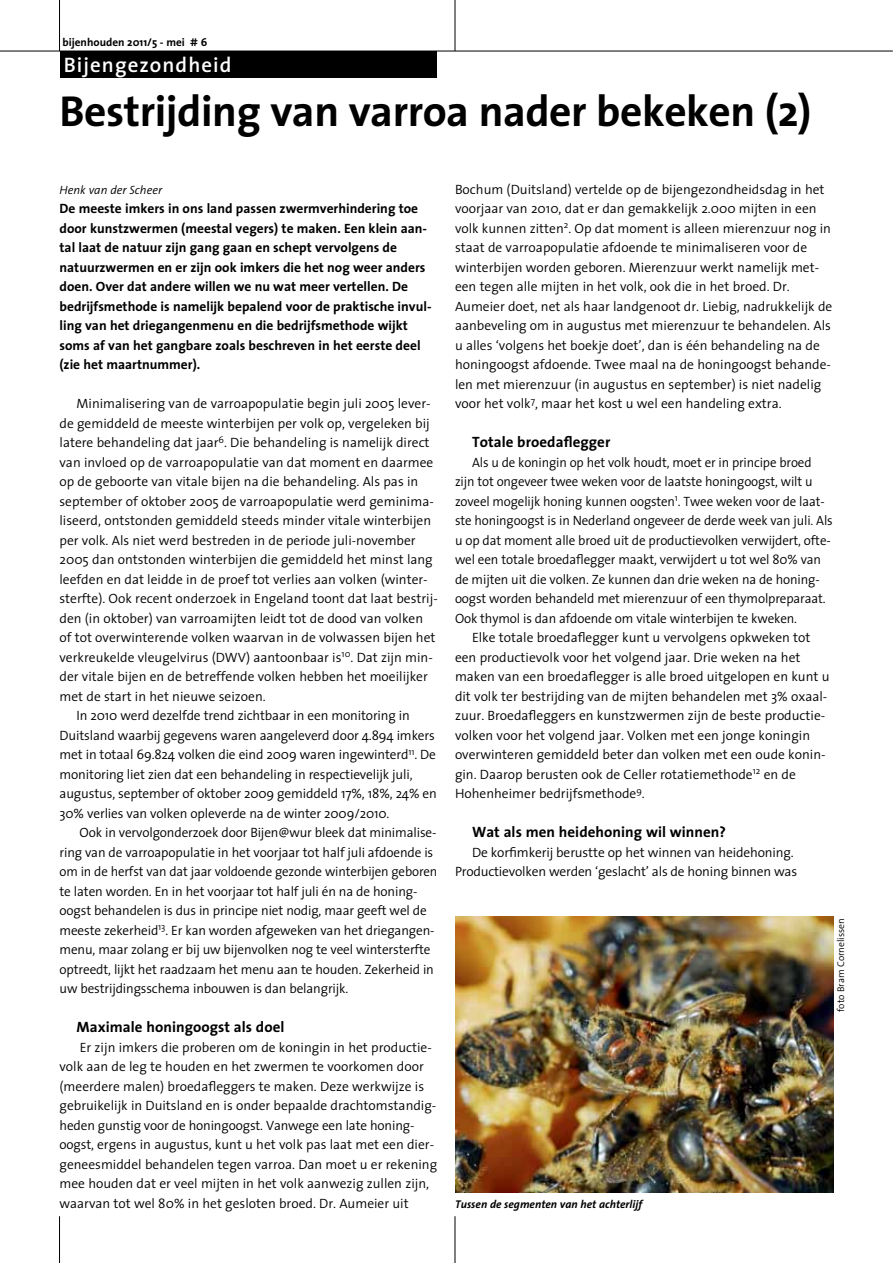
<style>
.page{position:relative;width:893px;height:1263px;background:#fff}
.page>*{position:absolute;margin:0;border:0;box-sizing:border-box;transform-origin:0 0}
.t1{font:700 43.5px "The Sans";letter-spacing:-.01em;color:#000}
.t2{font:600 21px "The Sans";letter-spacing:.05em;color:#fff}
.t3{font:700 15px "The Sans";letter-spacing:.005em;color:#000}
.t4{font:300 13.5px/19.5px "The Sans";color:#000}
.t5{font:700 13.5px/19.5px "The Sans";color:#000}
.t6{font:300 13.5px "The Sans";color:#000;scale:.96 1}
.t7{font:italic 300 12px "The Sans";color:#000}
.t8{font:italic 700 11.25px "The Sans";color:#000}
.t9{font:700 11.25px "The Sans";color:#000}
.t10{font:300 9.75px "The Sans";color:#000}
</style>
<div class="page">
<hr style="left:0;top:51px;width:893px;height:1px;background:#000">
<hr style="left:59px;top:0;width:1px;height:51px;background:#000">
<hr style="left:455px;top:0;width:1px;height:51px;background:#000">
<hr style="left:59px;top:1216px;width:1px;height:47px;background:#000">
<hr style="left:455px;top:1216px;width:1px;height:47px;background:#000">
<div style="left:60px;top:51px;width:376px;height:26px;background:#000"></div>
<img style="left:455px;top:916px;width:379px;height:276px">
<p class="t9" style="left:63px;top:33px;width:146px">bijenhouden 2011/5 - mei # 6</p>
<h2 class="t2" style="left:64px;top:47px;width:169px">Bijengezondheid</h2>
<h1 class="t1" style="left:60px;top:75px;width:754px">Bestrijding van varroa nader bekeken (2)</h1>
<p class="t7" style="left:60px;top:180px;width:104px">Henk van der Scheer</p>
<p class="t5" style="left:60px;top:198px;width:373px">De meeste imkers in ons land passen zwermverhindering toe door kunstzwermen (meestal vegers) te maken. Een klein aan&shy;tal laat de natuur zijn gang gaan en schept vervolgens de natuurzwermen en er zijn ook imkers die het nog weer anders doen. Over dat andere willen we nu wat meer vertellen. De bedrijfsmethode is namelijk bepalend voor de praktische invul&shy;ling van het driegangenmenu en die bedrijfsmethode wijkt soms af van het gangbare zoals beschreven in het eerste deel (zie het maartnummer).</p>
<p class="t4" style="left:77px;top:393px;width:356px">Minimalisering van de varroapopulatie begin juli 2005 lever-</p>
<p class="t4" style="left:60px;top:413px;width:372px">de gemiddeld de meeste winterbijen per volk op, vergeleken bij</p>
<p class="t4" style="left:60px;top:432px;width:372px">latere behandeling dat jaar<sup>6</sup>. Die behandeling is namelijk direct</p>
<p class="t4" style="left:60px;top:452px;width:375px">van invloed op de varroapopulatie van dat moment en daarmee</p>
<p class="t4" style="left:60px;top:471px;width:360px">op de geboorte van vitale bijen na die behandeling. Als pas in</p>
<p class="t4" style="left:60px;top:491px;width:376px">september of oktober 2005 de varroapopulatie werd geminima-</p>
<p class="t4" style="left:60px;top:510px;width:373px">liseerd, ontstonden gemiddeld steeds minder vitale winterbijen</p>
<p class="t4" style="left:60px;top:530px;width:358px">per volk. Als niet werd bestreden in de periode juli-november</p>
<p class="t4" style="left:60px;top:549px;width:375px">2005 dan ontstonden winterbijen die gemiddeld het minst lang</p>
<p class="t4" style="left:60px;top:569px;width:368px">leefden en dat leidde in de proef tot verlies aan volken (winter-</p>
<p class="t4" style="left:60px;top:588px;width:380px">sterfte). Ook recent onderzoek in Engeland toont dat laat bestrij-</p>
<p class="t4" style="left:60px;top:608px;width:365px">den (in oktober) van varroamijten leidt tot de dood van volken</p>
<p class="t4" style="left:60px;top:627px;width:377px">of tot overwinterende volken waarvan in de volwassen bijen het</p>
<p class="t4" style="left:60px;top:647px;width:375px">verkreukelde vleugelvirus (DWV) aantoonbaar is<sup>10</sup>. Dat zijn min-</p>
<p class="t4" style="left:60px;top:666px;width:370px">der vitale bijen en de betreffende volken hebben het moeilijker</p>
<p class="t4" style="left:60px;top:686px;width:208px">met de start in het nieuwe seizoen.</p>
<p class="t4" style="left:77px;top:705px;width:335px">In 2010 werd dezelfde trend zichtbaar in een monitoring in</p>
<p class="t4" style="left:60px;top:725px;width:377px">Duitsland waarbij gegevens waren aangeleverd door 4.894 imkers</p>
<p class="t4" style="left:60px;top:744px;width:378px">met in totaal 69.824 volken die eind 2009 waren ingewinterd<sup>11</sup>. De</p>
<p class="t4" style="left:60px;top:764px;width:355px">monitoring liet zien dat een behandeling in respectievelijk juli,</p>
<p class="t4" style="left:60px;top:783px;width:379px">augustus, september of oktober 2009 gemiddeld 17%, 18%, 24% en</p>
<p class="t4" style="left:60px;top:803px;width:331px">30% verlies van volken opleverde na de winter 2009/2010.</p>
<p class="t4" style="left:80px;top:822px;width:358px">Ook in vervolgonderzoek door Bijen@wur bleek dat minimalise-</p>
<p class="t4" style="left:60px;top:842px;width:375px">ring van de varroapopulatie in het voorjaar tot half juli afdoende is</p>
<p class="t6" style="left:60px;top:860px;width:395px">om in de herfst van dat jaar voldoende gezonde winterbijen geboren</p>
<p class="t4" style="left:60px;top:881px;width:358px">te laten worden. En in het voorjaar tot half juli én na de honing-</p>
<p class="t4" style="left:60px;top:900px;width:369px">oogst behandelen is dus in principe niet nodig, maar geeft wel de</p>
<p class="t4" style="left:60px;top:920px;width:376px">meeste zekerheid<sup>13</sup>. Er kan worden afgeweken van het driegangen-</p>
<p class="t4" style="left:60px;top:939px;width:372px">menu, maar zolang er bij uw bijenvolken nog te veel wintersterfte</p>
<p class="t4" style="left:60px;top:959px;width:376px">optreedt, lijkt het raadzaam het menu aan te houden. Zekerheid in</p>
<p class="t4" style="left:60px;top:978px;width:290px">uw bestrijdingsschema inbouwen is dan belangrijk.</p>
<p class="t3" style="left:77px;top:1014px;width:210px">Maximale honingoogst als doel</p>
<p class="t4" style="left:60px;top:1037px;width:379px;text-indent:20px">Er zijn imkers die proberen om de koningin in het productie&shy;volk aan de leg te houden en het zwermen te voorkomen door (meerdere malen) broedafleggers te maken. Deze werkwijze is gebruikelijk in Duitsland en is onder bepaalde drachtomstandig&shy;heden gunstig voor de honingoogst. Vanwege een late honing&shy;oogst, ergens in augustus, kunt u het volk pas laat met een dier&shy;geneesmiddel behandelen tegen varroa. Dan moet u er rekening mee houden dat er veel mijten in het volk aanwezig zullen zijn, waarvan tot wel 80% in het gesloten broed. Dr. Aumeier uit</p>
<p class="t4" style="left:455px;top:179px;width:379px">Bochum (Duitsland) vertelde op de bijengezondheidsdag in het voorjaar van 2010, dat er dan gemakkelijk 2.000 mijten in een volk kunnen zitten<sup>2</sup>. Op dat moment is alleen mierenzuur nog in staat de varroapopulatie afdoende te minimaliseren voor de winterbijen worden geboren. Mierenzuur werkt namelijk met&shy;een tegen alle mijten in het volk, ook die in het broed. Dr.<br>Aumeier doet, net als haar landgenoot dr. Liebig, nadrukkelijk de aanbeveling om in augustus met mierenzuur te behandelen. Als u alles ‘volgens het boekje doet’, dan is één behandeling na de honingoogst afdoende. Twee maal na de honingoogst behande&shy;len met mierenzuur (in augustus en september) is niet nadelig voor het volk<sup>7</sup>, maar het kost u wel een handeling extra.</p>
<p class="t3" style="left:472px;top:429px;width:140px">Totale broedaflegger</p>
<p class="t6" style="left:472px;top:451px;width:355px">Als u de koningin op het volk houdt, moet er in principe broed</p>
<p class="t6" style="left:455px;top:470px;width:374px">zijn tot ongeveer twee weken voor de laatste honingoogst, wilt u</p>
<p class="t6" style="left:455px;top:490px;width:387px">zoveel mogelijk honing kunnen oogsten<sup>1</sup>. Twee weken voor de laat-</p>
<p class="t6" style="left:455px;top:509px;width:395px">ste honingoogst is in Nederland ongeveer de derde week van juli. Als</p>
<p class="t4" style="left:455px;top:530px;width:377px">u op dat moment alle broed uit de productievolken verwijdert, ofte-</p>
<p class="t4" style="left:455px;top:549px;width:368px">wel een totale broedaflegger maakt, verwijdert u tot wel 80% van</p>
<p class="t4" style="left:455px;top:569px;width:365px">de mijten uit die volken. Ze kunnen dan drie weken na de honing-</p>
<p class="t4" style="left:455px;top:588px;width:372px">oogst worden behandeld met mierenzuur of een thymolpreparaat.</p>
<p class="t4" style="left:455px;top:608px;width:344px">Ook thymol is dan afdoende om vitale winterbijen te kweken.</p>
<p class="t4" style="left:472px;top:627px;width:340px">Elke totale broedaflegger kunt u vervolgens opkweken tot</p>
<p class="t4" style="left:455px;top:647px;width:347px">een productievolk voor het volgend jaar. Drie weken na het</p>
<p class="t4" style="left:455px;top:666px;width:376px">maken van een broedaflegger is alle broed uitgelopen en kunt u</p>
<p class="t4" style="left:455px;top:686px;width:374px">dit volk ter bestrijding van de mijten behandelen met 3% oxaal-</p>
<p class="t4" style="left:455px;top:705px;width:372px">zuur. Broedafleggers en kunstzwermen zijn de beste productie-</p>
<p class="t4" style="left:455px;top:725px;width:357px">volken voor het volgend jaar. Volken met een jonge koningin</p>
<p class="t4" style="left:455px;top:744px;width:372px">overwinteren gemiddeld beter dan volken met een oude konin-</p>
<p class="t4" style="left:455px;top:764px;width:342px">gin. Daarop berusten ook de Celler rotatiemethode<sup>12</sup> en de</p>
<p class="t4" style="left:455px;top:783px;width:191px">Hohenheimer bedrijfsmethode<sup>9</sup>.</p>
<p class="t3" style="left:472px;top:819px;width:256px">Wat als men heidehoning wil winnen?</p>
<p class="t4" style="left:455px;top:842px;width:344px;text-align:right">De korfimkerij berustte op het winnen van heidehoning.<br>Productievolken werden ‘geslacht’ als de honing binnen was</p>
<p class="t8" style="left:455px;top:1195px;width:189px">Tussen de segmenten van het achterlijf</p>
<p class="t10" style="left:833px;top:1012px;width:95px;rotate:-90deg">foto Bram Cornelissen</p>
</div>
